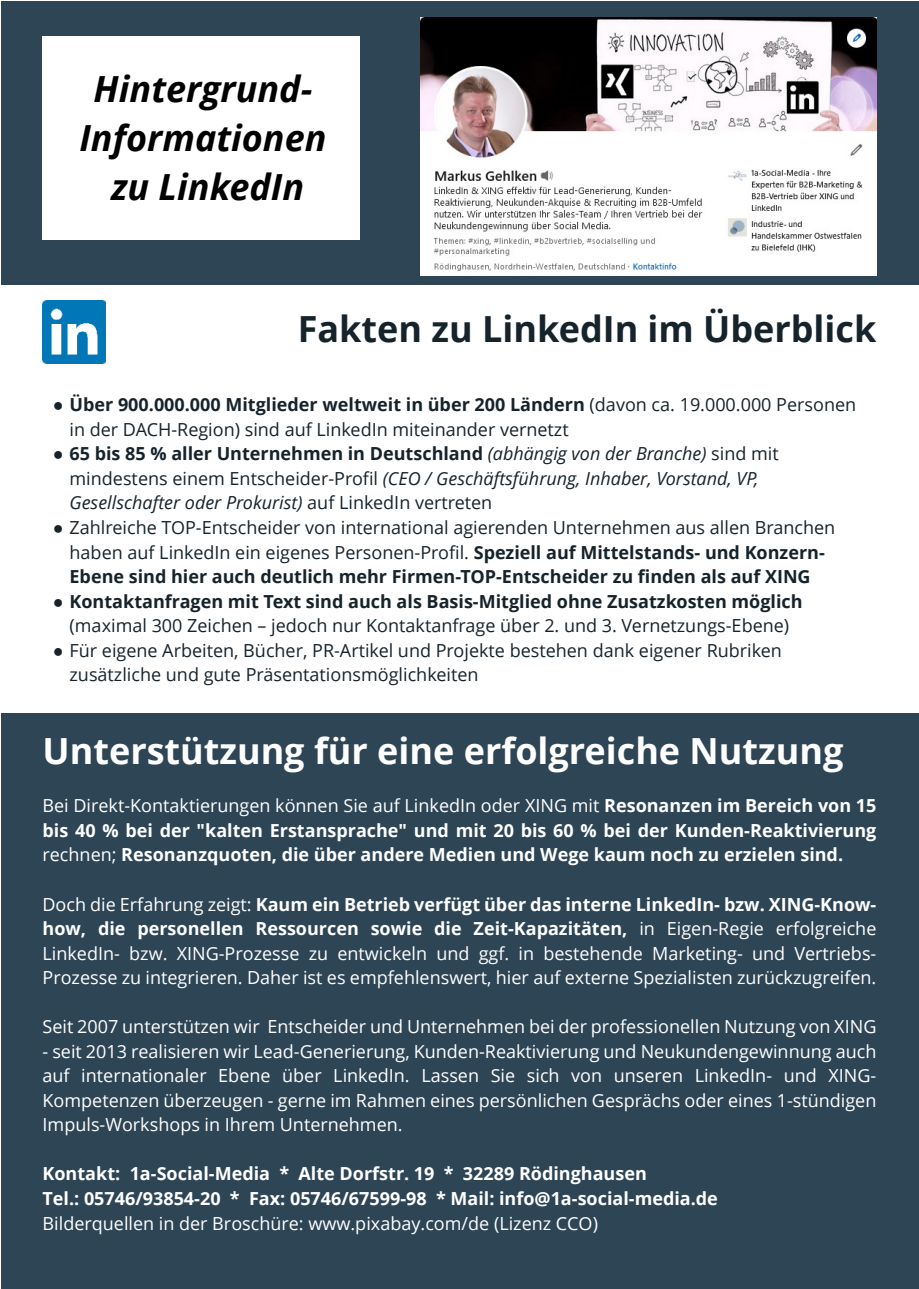
<style>
.page{position:relative;width:919px;height:1289px;background:#fff}
.page>*{position:absolute;margin:0;border:0;box-sizing:border-box;transform-origin:0 0}
.t1{font:700 36px "Open Sans";color:#fff}
.t2{font:italic 700 36px/49.1px "Open Sans";color:#000;text-align:center}
.t3{font:700 36px "Open Sans";color:#17232b}
.t4{font:18px/24.6px "Open Sans";color:#fff;text-align:justify}
.t5{font:18px/24.6px "Open Sans";color:#17232b}
.t6{font:700 18px/24.6px "Open Sans";color:#fff;text-align:justify}
.t7{font:italic 18px/24.6px "Open Sans";color:#17232b}
.s1{font-family:"Times New Roman"}
.s2{font-weight:700}
.s3{font-family:"Times New Roman";font-style:normal}
.s4{font-weight:700;font-style:normal}
.s5{font-style:normal}
.s6{font-family:"Times New Roman";font-weight:700}
.s7{font-weight:400}
</style>
<div class="page">
<div style="left:2px;top:2px;width:916px;height:1286px;background:#2e4556"></div>
<div style="left:43px;top:37px;width:317px;height:203px;background:#fff"></div>
<div style="left:1px;top:285px;width:917px;height:427px;background:#fff"></div>
<img style="left:43px;top:300px;width:63px;height:64px">
<img style="left:420px;top:18px;width:456px;height:258px">
<h1 class="t2" style="left:79px;top:68px;width:249px">Hintergrund-<br>Informationen zu LinkedIn</h1>
<h1 class="t3" style="left:298px;top:314px;width:580px">Fakten zu LinkedIn im Überblick</h1>
<p class="t5" style="left:70px;top:394px;width:788px;text-indent:-17px"><span class="s1">●</span> <span class="s2">Über 900.000.000 Mitglieder weltweit in über 200 Ländern</span> (davon ca. 19.000.000 Personen in der DACH-Region) sind auf LinkedIn miteinander vernetzt</p>
<p class="t7" style="left:70px;top:443px;width:710px;text-indent:-17px"><span class="s3">●</span> <span class="s4">65 bis 85 % aller Unternehmen in Deutschland</span> (abhängig von der Branche) <span class="s5">sind mit mindestens einem Entscheider-Profil</span> (CEO / Geschäftsführung, Inhaber, Vorstand, VP,<br>Gesellschafter oder Prokurist) <span class="s5">auf LinkedIn vertreten</span></p>
<p class="t5" style="left:53px;top:517px;width:784px;text-align:center"><span class="s6">●</span> Zahlreiche TOP-Entscheider von international agierenden Unternehmen aus allen Branchen haben auf LinkedIn ein eigenes Personen-Profil. <span class="s2">Speziell auf Mittelstands- und Konzern-<br>Ebene sind hier auch deutlich mehr Firmen-TOP-Entscheider zu finden als auf XING</span></p>
<p class="t5" style="left:53px;top:590px;width:751px;text-align:center"><span class="s1">●</span> <span class="s2">Kontaktanfragen mit Text sind auch als Basis-Mitglied ohne Zusatzkosten möglich </span>(maximal 300 Zeichen – jedoch nur Kontaktanfrage über 2. und 3. Vernetzungs-Ebene)</p>
<p class="t5" style="left:70px;top:639px;width:714px;text-indent:-17px"><span class="s1">●</span> Für eigene Arbeiten, Bücher, PR-Artikel und Projekte bestehen dank eigener Rubriken zusätzliche und gute Präsentationsmöglichkeiten</p>
<h1 class="t1" style="left:43px;top:736px;width:802px">Unterstützung für eine erfolgreiche Nutzung</h1>
<p class="t6" style="left:43px;top:795px;width:835px"><span class="s7">Bei Direkt-Kontaktierungen können Sie auf LinkedIn oder XING mit</span> Resonanzen im Bereich von 15 bis 40 % bei der "kalten Erstansprache" und mit 20 bis 60 % bei der Kunden-Reaktivierung <span class="s7">rechnen;</span> Resonanzquoten, die über andere Medien und Wege kaum noch zu erzielen sind.</p>
<p class="t4" style="left:43px;top:893px;width:835px">Doch die Erfahrung zeigt: <span class="s2">Kaum ein Betrieb verfügt über das interne LinkedIn- bzw. XING-Know&shy;how, die personellen Ressourcen sowie die Zeit-Kapazitäten,</span> in Eigen-Regie erfolgreiche LinkedIn- bzw. XING-Prozesse zu entwickeln und ggf. in bestehende Marketing- und Vertriebs-Prozesse zu integrieren. Daher ist es empfehlenswert, hier auf externe Spezialisten zurückzugreifen.</p>
<p class="t4" style="left:43px;top:1016px;width:835px">Seit 2007 unterstützen wir Entscheider und Unternehmen bei der professionellen Nutzung von XING</p>
<p class="t4" style="left:43px;top:1040px;width:835px">- seit 2013 realisieren wir Lead-Generierung, Kunden-Reaktivierung und Neukundengewinnung auch auf internationaler Ebene über LinkedIn. Lassen Sie sich von unseren LinkedIn- und XING-Kompetenzen überzeugen - gerne im Rahmen eines persönlichen Gesprächs oder eines 1-stündigen Impuls-Workshops in Ihrem Unternehmen.</p>
<p class="t6" style="left:43px;top:1163px;width:676px">Kontakt: 1a-Social-Media * Alte Dorfstr. 19 * 32289 Rödinghausen<br>Tel.: 05746/93854-20 * Fax: 05746/67599-98 * Mail: info@1a-social-media.de</p>
<p class="t4" style="left:43px;top:1212px;width:557px">Bilderquellen in der Broschüre: www.pixabay.com/de (Lizenz CCO)</p>
</div>
